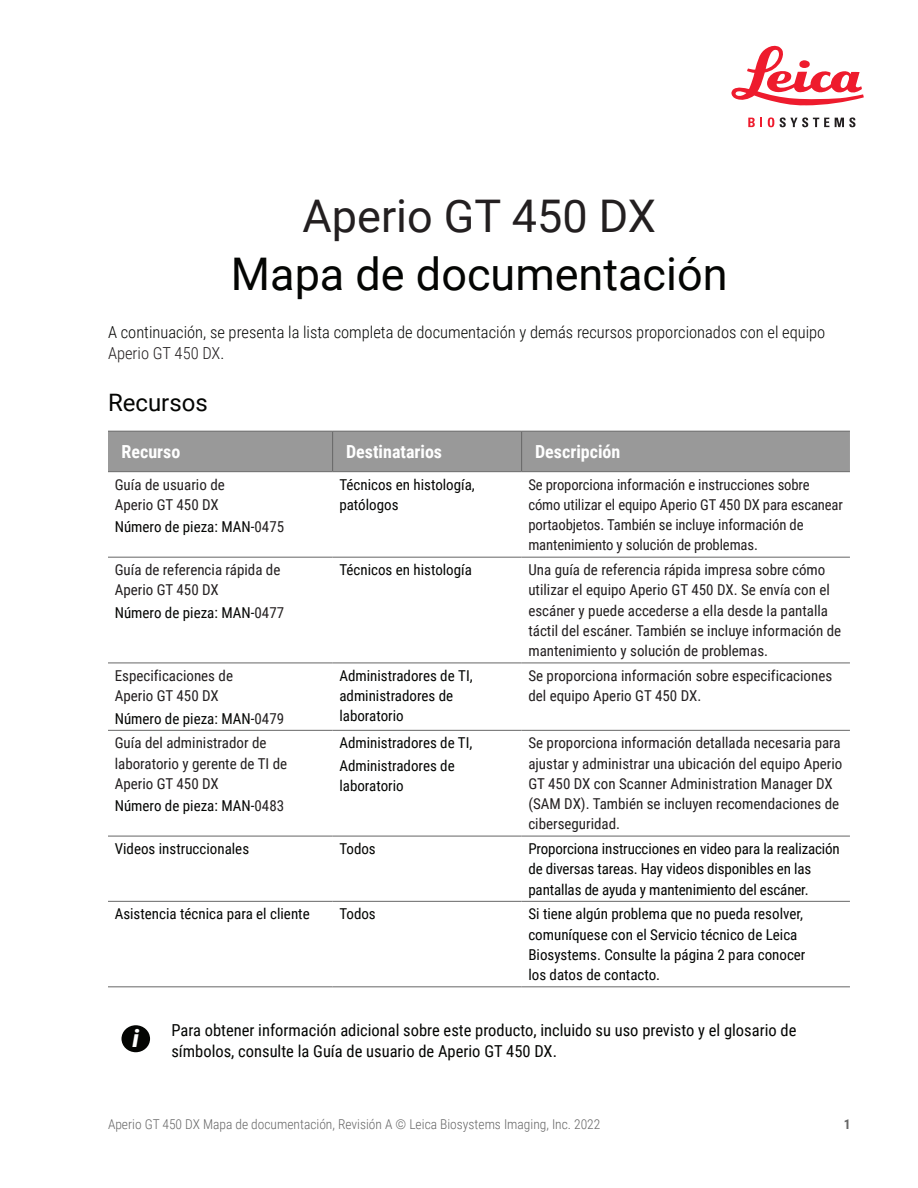
<style>
.page{position:relative;width:918px;height:1188px;background:#fff}
.page>*{position:absolute;margin:0;border:0;box-sizing:border-box;transform-origin:0 0}
.t1{font:45px "Roboto";color:#040503}
.t2{font:45px "Roboto";color:#231f20}
.t3{font:24px "Roboto";color:#040503}
.t4{font:italic 900 24px "Roboto";color:#fff}
.t5{font:700 18px "Roboto Condensed";color:#fff}
.t6{font:16.5px/21px "Roboto Condensed";color:#040503}
.t7{font:300 16.5px/21px "Roboto Condensed";color:#040503}
.t8{font:15px/20.2px "Roboto Condensed";color:#231f20}
.t9{font:15px/20.2px "Roboto Condensed";color:#040503}
.t10{font:300 13.5px "Roboto Condensed";color:#666}
.t11{font:700 13.5px "Roboto Condensed";color:#666}
.s1{color:#231f20}
</style>
<div class="page">
<svg style="left:731px;top:46px;width:133px;height:60px"></svg>
<svg style="left:748px;top:118px;width:14px;height:9px"></svg>
<svg style="left:768px;top:117px;width:6px;height:10px"></svg>
<svg style="left:780px;top:117px;width:49px;height:10px"></svg>
<svg style="left:835px;top:117px;width:20px;height:10px"></svg>
<div style="left:108px;top:432px;width:742px;height:39px;background:#999"></div>
<svg style="left:108px;top:472px;width:742px;height:429px"></svg>
<hr style="left:108px;top:431px;width:225px;height:1px;background:#666">
<hr style="left:333px;top:431px;width:189px;height:1px;background:#666">
<hr style="left:108px;top:471px;width:225px;height:1px;background:#666">
<hr style="left:333px;top:471px;width:189px;height:1px;background:#666">
<hr style="left:522px;top:471px;width:328px;height:1px;background:#666">
<hr style="left:108px;top:557px;width:225px;height:1px;background:#666">
<hr style="left:333px;top:557px;width:189px;height:1px;background:#666">
<hr style="left:522px;top:557px;width:328px;height:1px;background:#666">
<hr style="left:108px;top:663px;width:225px;height:1px;background:#666">
<hr style="left:333px;top:663px;width:189px;height:1px;background:#666">
<hr style="left:522px;top:663px;width:328px;height:1px;background:#666">
<hr style="left:108px;top:730px;width:225px;height:1px;background:#666">
<hr style="left:333px;top:730px;width:189px;height:1px;background:#666">
<hr style="left:522px;top:730px;width:328px;height:1px;background:#666">
<hr style="left:108px;top:836px;width:225px;height:1px;background:#666">
<hr style="left:333px;top:836px;width:189px;height:1px;background:#666">
<hr style="left:522px;top:836px;width:328px;height:1px;background:#666">
<hr style="left:108px;top:901px;width:225px;height:1px;background:#666">
<hr style="left:333px;top:901px;width:189px;height:1px;background:#666">
<hr style="left:522px;top:901px;width:328px;height:1px;background:#666">
<hr style="left:108px;top:986px;width:225px;height:1px;background:#666">
<hr style="left:333px;top:986px;width:189px;height:1px;background:#666">
<hr style="left:522px;top:986px;width:328px;height:1px;background:#666">
<hr style="left:332px;top:432px;width:1px;height:39px;background:#666">
<hr style="left:522px;top:431px;width:328px;height:1px;background:#666">
<hr style="left:521px;top:432px;width:1px;height:39px;background:#666">
<div style="left:121px;top:1025px;width:29px;height:27px;background:#040503;border-radius:50%"></div>
<h1 class="t2" style="left:303px;top:184px;width:355px">Aperio GT 450 DX</h1>
<h1 class="t1" style="left:231px;top:243px;width:498px">Mapa de documentación</h1>
<p class="t7" style="left:108px;top:321px;width:719px">A continuación, se presenta la lista completa de documentación y demás recursos proporcionados con el equipo<br><span class="s1">Aperio GT 450 DX</span>.</p>
<h2 class="t3" style="left:108px;top:385px;width:101px">Recursos</h2>
<p class="t5" style="left:122px;top:439px;width:60px">Recurso</p>
<p class="t5" style="left:346px;top:439px;width:98px">Destinatarios</p>
<p class="t5" style="left:535px;top:439px;width:87px">Descripción</p>
<p class="t8" style="left:115px;top:474px;width:112px">Guía de usuario de<br>Aperio GT 450 DX</p>
<p class="t9" style="left:115px;top:516px;width:171px">Número de pieza: MAN-<span class="s1">0475</span></p>
<p class="t9" style="left:339px;top:474px;width:137px">Técnicos en histología, patólogos</p>
<p class="t8" style="left:528px;top:474px;width:316px">Se proporciona información e instrucciones sobre cómo utilizar el equipo Aperio GT 450 DX para escanear portaobjetos. También se incluye información de mantenimiento y solución de problemas.</p>
<p class="t8" style="left:115px;top:559px;width:167px">Guía de referencia rápida de<br>Aperio GT 450 DX</p>
<p class="t9" style="left:115px;top:602px;width:171px">Número de pieza: MAN-<span class="s1">0477</span></p>
<p class="t8" style="left:115px;top:665px;width:120px">Especificaciones de<br>Aperio GT 450 DX</p>
<p class="t9" style="left:115px;top:708px;width:171px">Número de pieza: MAN-<span class="s1">0479</span></p>
<p class="t8" style="left:115px;top:732px;width:174px">Guía del administrador de laboratorio y gerente de TI de<br>Aperio GT 450 DX</p>
<p class="t9" style="left:115px;top:795px;width:171px">Número de pieza: MAN-<span class="s1">0483</span></p>
<p class="t9" style="left:339px;top:559px;width:134px">Técnicos en histología</p>
<p class="t8" style="left:528px;top:559px;width:314px">Una guía de referencia rápida impresa sobre cómo utilizar el equipo Aperio GT 450 DX. Se envía con el escáner y puede accederse a ella desde la pantalla táctil del escáner. También se incluye información de mantenimiento y solución de problemas.</p>
<p class="t9" style="left:339px;top:665px;width:135px">Administradores de TI, administradores de laboratorio</p>
<p class="t8" style="left:528px;top:665px;width:305px">Se proporciona información sobre especificaciones del equipo Aperio GT 450 DX.</p>
<p class="t9" style="left:339px;top:731px;width:135px;line-height:22.4px">Administradores de TI,<br>Administradores de</p>
<p class="t9" style="left:339px;top:775px;width:66px">laboratorio</p>
<p class="t8" style="left:528px;top:732px;width:316px">Se proporciona información detallada necesaria para ajustar y administrar una ubicación del equipo Aperio GT 450 DX con Scanner Administration Manager DX (SAM DX). También se incluyen recomendaciones de ciberseguridad.</p>
<p class="t9" style="left:115px;top:838px;width:136px">Videos instruccionales</p>
<p class="t9" style="left:339px;top:838px;width:38px">Todos</p>
<p class="t9" style="left:528px;top:838px;width:313px">Proporciona instrucciones en video para la realización de diversas tareas. Hay videos disponibles en las pantallas de ayuda y mantenimiento del escáner.</p>
<p class="t9" style="left:115px;top:903px;width:196px">Asistencia técnica para el cliente</p>
<p class="t9" style="left:339px;top:903px;width:38px">Todos</p>
<p class="t9" style="left:528px;top:903px;width:279px">Si tiene algún problema que no pueda resolver, comuníquese con el Servicio técnico de Leica Biosystems. Consulte la página 2 para conocer los datos de contacto.</p>
<h2 class="t4" style="left:133px;top:1022px;width:8px">i</h2>
<p class="t6" style="left:171px;top:1019px;width:626px">Para obtener información adicional sobre este producto, incluido su uso previsto y el glosario de símbolos, consulte la Guía de usuario de Aperio GT 450 DX.</p>
<p class="t10" style="left:108px;top:1115px;width:494px">Aperio GT 450 DX Mapa de documentación, Revisión A © Leica Biosystems Imaging, Inc. 2022</p>
<p class="t11" style="left:844px;top:1115px;width:8px">1</p>
</div>
